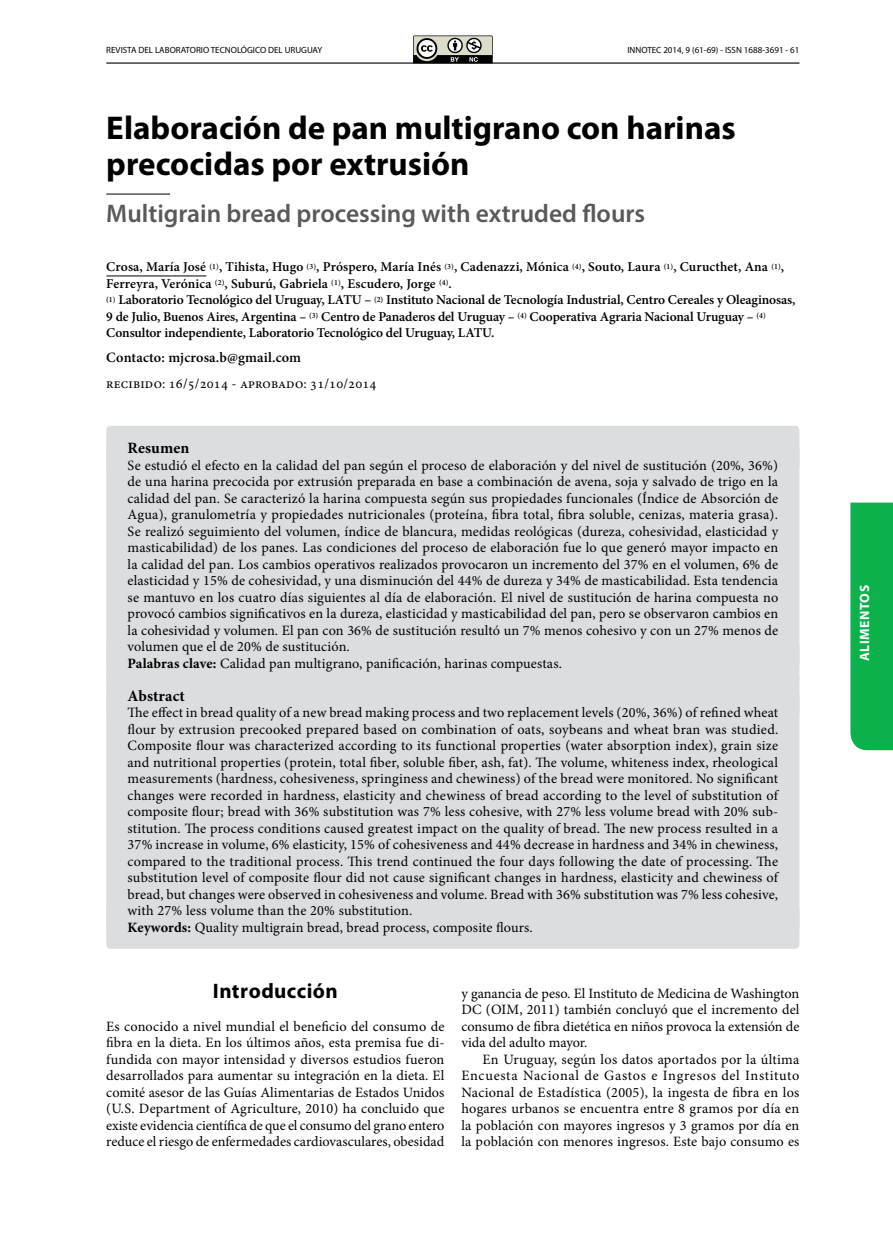
<style>
.page{position:relative;width:893px;height:1255px;background:#fff}
.page>*{position:absolute;margin:0;border:0;box-sizing:border-box;transform-origin:0 0}
.t1{font:700 33px/36px "Myriad Pro";color:#000}
.t2{font:600 25.5px "Myriad Pro";color:#58595b}
.t3{font:700 21px "Myriad Pro";letter-spacing:.02em;color:#000}
.t4{font:700 15.75px "Minion Pro";letter-spacing:.01em;color:#000}
.t5{font:14.25px/16.5px "Minion Pro";letter-spacing:.01em;color:#000;text-align:justify}
.t6{font:600 14.25px "Minion Pro";letter-spacing:.01em;color:#000}
.t7{font:600 13.5px/16.5px "Minion Pro";letter-spacing:-.005em;color:#000}
.t8{font:700 13.5px "Myriad Pro";letter-spacing:.04em;color:#fff}
.t9{font:9px "Myriad Pro";color:#000}
.s1{font-weight:700}
</style>
<div class="page">
<hr style="left:106px;top:62px;width:693px;height:2px;background:#000">
<svg style="left:413px;top:36px;width:80px;height:27px"></svg>
<div style="left:850px;top:502px;width:43px;height:248px;background:#0db14b"></div>
<hr style="left:106px;top:194px;width:64px;height:1px;background:#000">
<hr style="left:106px;top:276px;width:100px;height:1px;background:#000">
<div style="left:106px;top:426px;width:693px;height:44px;background:#dcddde;border-radius:4px"></div>
<div style="left:106px;top:443px;width:693px;height:225px;background:#dcddde;border-radius:4px"></div>
<div style="left:106px;top:641px;width:693px;height:43px;background:#dcddde;border-radius:4px"></div>
<div style="left:106px;top:673px;width:693px;height:44px;background:#dcddde;border-radius:4px"></div>
<div style="left:106px;top:691px;width:693px;height:241px;background:#dcddde;border-radius:4px"></div>
<div style="left:106px;top:905px;width:693px;height:43px;background:#dcddde;border-radius:4px"></div>
<p class="t9" style="left:106px;top:44px;width:217px">REVISTA DEL LABORATORIO TECNOLÓGICO DEL URUGUAY</p>
<p class="t9" style="left:627px;top:44px;width:174px">INNOTEC 2014, 9 (61-69) - ISSN 1688-3691 - 61</p>
<h1 class="t1" style="left:106px;top:109px;width:631px">Elaboración de pan multigrano con harinas precocidas por extrusión</h1>
<h2 class="t2" style="left:106px;top:197px;width:540px">Multigrain bread processing with extruded flours</h2>
<p class="t7" style="left:106px;top:259px;width:691px">Crosa, María José <sup>(1)</sup>, Tihista, Hugo <sup>(3)</sup>, Próspero, María Inés <sup>(3)</sup>, Cadenazzi, Mónica <sup>(4)</sup>, Souto, Laura <sup>(1)</sup>, Curucthet, Ana <sup>(1)</sup>, Ferreyra, Verónica <sup>(2)</sup>, Suburú, Gabriela <sup>(1)</sup>, Escudero, Jorge <sup>(4)</sup>.<br><sup>(1)</sup> Laboratorio Tecnológico del Uruguay, LATU – <sup>(2)</sup> Instituto Nacional de Tecnología Industrial, Centro Cereales y Oleaginosas, 9 de Julio, Buenos Aires, Argentina – <sup>(3)</sup> Centro de Panaderos del Uruguay – <sup>(4)</sup> Cooperativa Agraria Nacional Uruguay – <sup>(4)<br></sup>Consultor independiente, Laboratorio Tecnológico del Uruguay, LATU.</p>
<p class="t6" style="left:106px;top:348px;width:196px">Contacto: mjcrosa.b@gmail.com</p>
<p class="t5" style="left:106px;top:375px;width:272px">recibido: 16/5/2014 - aprobado: 31/10/2014</p>
<p class="t4" style="left:128px;top:437px;width:63px">Resumen</p>
<p class="t5" style="left:128px;top:457px;width:652px;text-align:left">Se estudió el efecto en la calidad del pan según el proceso de elaboración y del nivel de sustitución (20%, 36%) de una harina precocida por extrusión preparada en base a combinación de avena, soja y salvado de trigo en la calidad del pan. Se caracterizó la harina compuesta según sus propiedades funcionales (Índice de Absorción de Agua), granulometría y propiedades nutricionales (proteína, fibra total, fibra soluble, cenizas, materia grasa).<br>Se realizó seguimiento del volumen, índice de blancura, medidas reológicas (dureza, cohesividad, elasticidad y masticabilidad) de los panes. Las condiciones del proceso de elaboración fue lo que generó mayor impacto en la calidad del pan. Los cambios operativos realizados provocaron un incremento del 37% en el volumen, 6% de elasticidad y 15% de cohesividad, y una disminución del 44% de dureza y 34% de masticabilidad. Esta tendencia se mantuvo en los cuatro días siguientes al día de elaboración. El nivel de sustitución de harina compuesta no provocó cambios significativos en la dureza, elasticidad y masticabilidad del pan, pero se observaron cambios en la cohesividad y volumen. El pan con 36% de sustitución resultó un 7% menos cohesivo y con un 27% menos de volumen que el de 20% de sustitución.<br><span class="s1">Palabras clave:</span> Calidad pan multigrano, panificación, harinas compuestas.</p>
<p class="t4" style="left:128px;top:684px;width:59px">Abstract</p>
<p class="t5" style="left:128px;top:704px;width:652px;text-align:left">The effect in bread quality of a new bread making process and two replacement levels (20%, 36%) of refined wheat flour by extrusion precooked prepared based on combination of oats, soybeans and wheat bran was studied.<br>Composite flour was characterized according to its functional properties (water absorption index), grain size and nutritional properties (protein, total fiber, soluble fiber, ash, fat). The volume, whiteness index, rheological measurements (hardness, cohesiveness, springiness and chewiness) of the bread were monitored. No significant changes were recorded in hardness, elasticity and chewiness of bread according to the level of substitution of composite flour; bread with 36% substitution was 7% less cohesive, with 27% less volume bread with 20% sub&shy;stitution. The process conditions caused greatest impact on the quality of bread. The new process resulted in a 37% increase in volume, 6% elasticity, 15% of cohesiveness and 44% decrease in hardness and 34% in chewiness, compared to the traditional process. This trend continued the four days following the date of processing. The substitution level of composite flour did not cause significant changes in hardness, elasticity and chewiness of bread, but changes were observed in cohesiveness and volume. Bread with 36% substitution was 7% less cohesive, with 27% less volume than the 20% substitution.<br><span class="s1">Keywords:</span> Quality multigrain bread, bread process, composite flours.</p>
<h3 class="t3" style="left:213px;top:977px;width:126px">Introducción</h3>
<p class="t5" style="left:106px;top:1018px;width:340px">Es conocido a nivel mundial el beneficio del consumo de fibra en la dieta. En los últimos años, esta premisa fue di&shy;fundida con mayor intensidad y diversos estudios fueron desarrollados para aumentar su integración en la dieta. El comité asesor de las Guías Alimentarias de Estados Unidos (U.S. Department of Agriculture, 2010) ha concluido que existe evidencia científica de que el consumo del grano entero reduce el riesgo de enfermedades cardiovasculares, obesidad</p>
<p class="t5" style="left:461px;top:985px;width:340px">y ganancia de peso. El Instituto de Medicina de Washington DC (OIM, 2011) también concluyó que el incremento del consumo de fibra dietética en niños provoca la extensión de vida del adulto mayor.</p>
<p class="t5" style="left:461px;top:1051px;width:340px;text-indent:21px">En Uruguay, según los datos aportados por la última Encuesta Nacional de Gastos e Ingresos del Instituto Nacional de Estadística (2005), la ingesta de fibra en los hogares urbanos se encuentra entre 8 gramos por día en la población con mayores ingresos y 3 gramos por día en la población con menores ingresos. Este bajo consumo es</p>
<p class="t8" style="left:856px;top:661px;width:77px;rotate:-90deg">alimentos</p>
</div>
